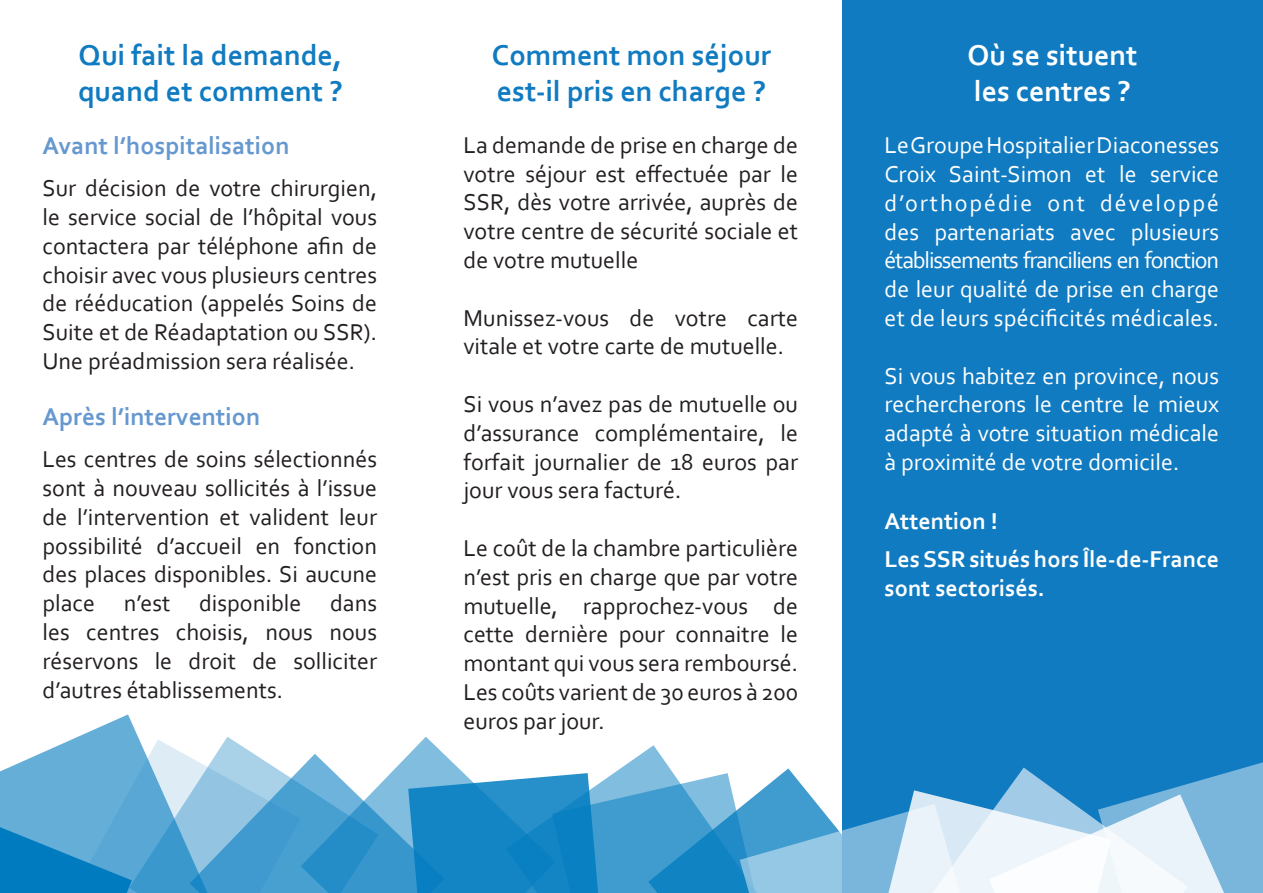
<style>
.page{position:relative;width:1263px;height:893px;background:#fff}
.page>*{position:absolute;margin:0;border:0;box-sizing:border-box;transform-origin:0 0}
.t1{font:700 30px/36px "Corbel";color:#107bc1}
.t2{font:700 30px "Corbel";color:#fff}
.t3{font:700 25.5px "Corbel";color:#6698d0}
.t4{font:24px/28.8px "Corbel";color:#231f20;text-align:justify}
.t5{font:24px/28.8px "Corbel";color:#fff;text-align:justify}
.t6{font:700 24px/28.8px "Corbel";color:#fff}
</style>
<div class="page">
<div style="left:842px;top:0;width:421px;height:893px;background:#107bc1"></div>
<svg style="left:0;top:714px;width:1263px;height:179px"></svg>
<p class="t1" style="left:78px;top:36px;width:266px">Qui fait la demande, quand et comment ?</p>
<p class="t3" style="left:43px;top:130px;width:249px">Avant l’hospitalisation</p>
<p class="t4" style="left:43px;top:173px;width:336px">Sur décision de votre chirurgien, le service social de l’hôpital vous contactera par téléphone afin de choisir avec vous plusieurs centres de rééducation (appelés Soins de Suite et de Réadaptation ou SSR).<br>Une préadmission sera réalisée.</p>
<p class="t3" style="left:43px;top:401px;width:219px">Après l’intervention</p>
<p class="t4" style="left:43px;top:444px;width:336px">Les centres de soins sélectionnés sont à nouveau sollicités à l’issue de l’intervention et valident leur possibilité d’accueil en fonction des places disponibles. Si aucune place n’est disponible dans les centres choisis, nous nous réservons le droit de solliciter d’autres établissements.</p>
<p class="t1" style="left:492px;top:36px;width:281px">Comment mon séjour</p>
<p class="t1" style="left:497px;top:72px;width:271px">est-il pris en charge ?</p>
<p class="t4" style="left:463px;top:130px;width:336px">La demande de prise en charge de votre séjour est effectuée par le SSR, dès votre arrivée, auprès de votre centre de sécurité sociale et de votre mutuelle</p>
<p class="t4" style="left:463px;top:303px;width:336px">Munissez-vous de votre carte vitale et votre carte de mutuelle.</p>
<p class="t4" style="left:463px;top:389px;width:336px">Si vous n’avez pas de mutuelle ou d’assurance complémentaire, le forfait journalier de 18 euros par jour vous sera facturé.</p>
<p class="t4" style="left:463px;top:533px;width:336px">Le coût de la chambre particulière n’est pris en charge que par votre mutuelle, rapprochez-vous de cette dernière pour connaitre le montant qui vous sera remboursé.</p>
<p class="t4" style="left:463px;top:677px;width:336px">Les coûts varient de 30 euros à 200 euros par jour.</p>
<p class="t2" style="left:967px;top:36px;width:172px">Où se situent</p>
<p class="t2" style="left:974px;top:72px;width:158px">les centres ?</p>
<p class="t5" style="left:884px;top:130px;width:336px">Le Groupe Hospitalier Diaconesses Croix Saint-Simon et le service d’orthopédie ont développé des partenariats avec plusieurs établissements franciliens en fonction de leur qualité de prise en charge et de leurs spécificités médicales.</p>
<p class="t5" style="left:884px;top:361px;width:336px">Si vous habitez en province, nous rechercherons le centre le mieux adapté à votre situation médicale à proximité de votre domicile.</p>
<p class="t6" style="left:884px;top:506px;width:115px">Attention !</p>
<p class="t6" style="left:884px;top:544px;width:336px">Les SSR situés hors Île-de-France sont sectorisés.</p>
</div>
